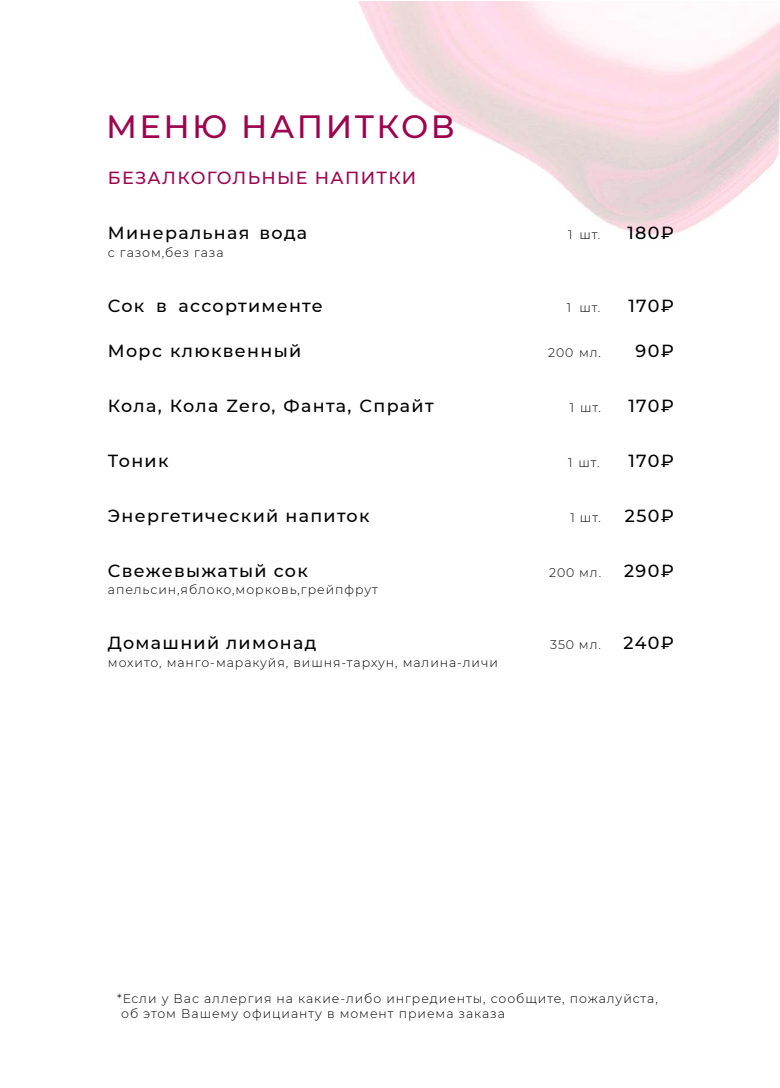
<style>
.page{position:relative;width:780px;height:1088px;background:#fff}
.page>*{position:absolute;margin:0;border:0;box-sizing:border-box;transform-origin:0 0}
.t1{font:500 32.25px "Montserrat";letter-spacing:.075em;color:#9d044e}
.t2{font:500 17.5px "Montserrat";letter-spacing:.075em;color:#000}
.t3{font:500 17.5px "Montserrat";letter-spacing:.075em;color:#9d044e}
.t4{font:300 12.5px/15px "Montserrat";letter-spacing:.075em;color:#000}
</style>
<div class="page">
<img style="left:358px;top:1px;width:422px;height:234px">
<h1 class="t1" style="left:106px;top:104px;width:350px">МЕНЮ НАПИТКОВ</h1>
<h2 class="t3" style="left:108px;top:166px;width:310px">БЕЗАЛКОГОЛЬНЫЕ НАПИТКИ</h2>
<h2 class="t2" style="left:108px;top:221px;width:201px">Минеральная вода</h2>
<p class="t4" style="left:568px;top:227px;width:34px">1 шт.</p>
<h2 class="t2" style="left:627px;top:221px;width:48px">180₽</h2>
<p class="t4" style="left:108px;top:244px;width:117px">с газом,без газа</p>
<h2 class="t2" style="left:108px;top:293px;width:216px">Сок в ассортименте</h2>
<p class="t4" style="left:567px;top:299px;width:35px">1 шт.</p>
<h2 class="t2" style="left:628px;top:293px;width:47px">170₽</h2>
<h2 class="t2" style="left:108px;top:338px;width:195px">Морс клюквенный</h2>
<p class="t4" style="left:548px;top:344px;width:54px">200 мл.</p>
<h2 class="t2" style="left:635px;top:338px;width:40px">90₽</h2>
<h2 class="t2" style="left:108px;top:393px;width:327px">Кола, Кола Zero, Фанта, Спрайт</h2>
<p class="t4" style="left:570px;top:399px;width:33px">1 шт.</p>
<h2 class="t2" style="left:628px;top:393px;width:47px">170₽</h2>
<h2 class="t2" style="left:108px;top:448px;width:62px">Тоник</h2>
<p class="t4" style="left:568px;top:454px;width:33px">1 шт.</p>
<h2 class="t2" style="left:628px;top:448px;width:47px">170₽</h2>
<h2 class="t2" style="left:108px;top:503px;width:263px">Энергетический напиток</h2>
<p class="t4" style="left:570px;top:509px;width:32px">1 шт.</p>
<h2 class="t2" style="left:625px;top:503px;width:50px">250₽</h2>
<h2 class="t2" style="left:108px;top:558px;width:201px">Свежевыжатый сок</h2>
<p class="t4" style="left:549px;top:564px;width:54px">200 мл.</p>
<h2 class="t2" style="left:624px;top:558px;width:51px">290₽</h2>
<p class="t4" style="left:108px;top:582px;width:271px">апельсин,яблоко,морковь,грейпфрут</p>
<h2 class="t2" style="left:108px;top:631px;width:210px">Домашний лимонад</h2>
<p class="t4" style="left:550px;top:637px;width:52px">350 мл.</p>
<h2 class="t2" style="left:623px;top:631px;width:52px">240₽</h2>
<p class="t4" style="left:108px;top:654px;width:391px">мохито, манго-маракуйя, вишня-тархун, малина-личи</p>
<p class="t4" style="left:121px;top:991px;width:538px;text-indent:-4px">*Если у Вас аллергия на какие-либо ингредиенты, сообщите, пожалуйста, об этом Вашему официанту в момент приема заказа</p>
</div>
